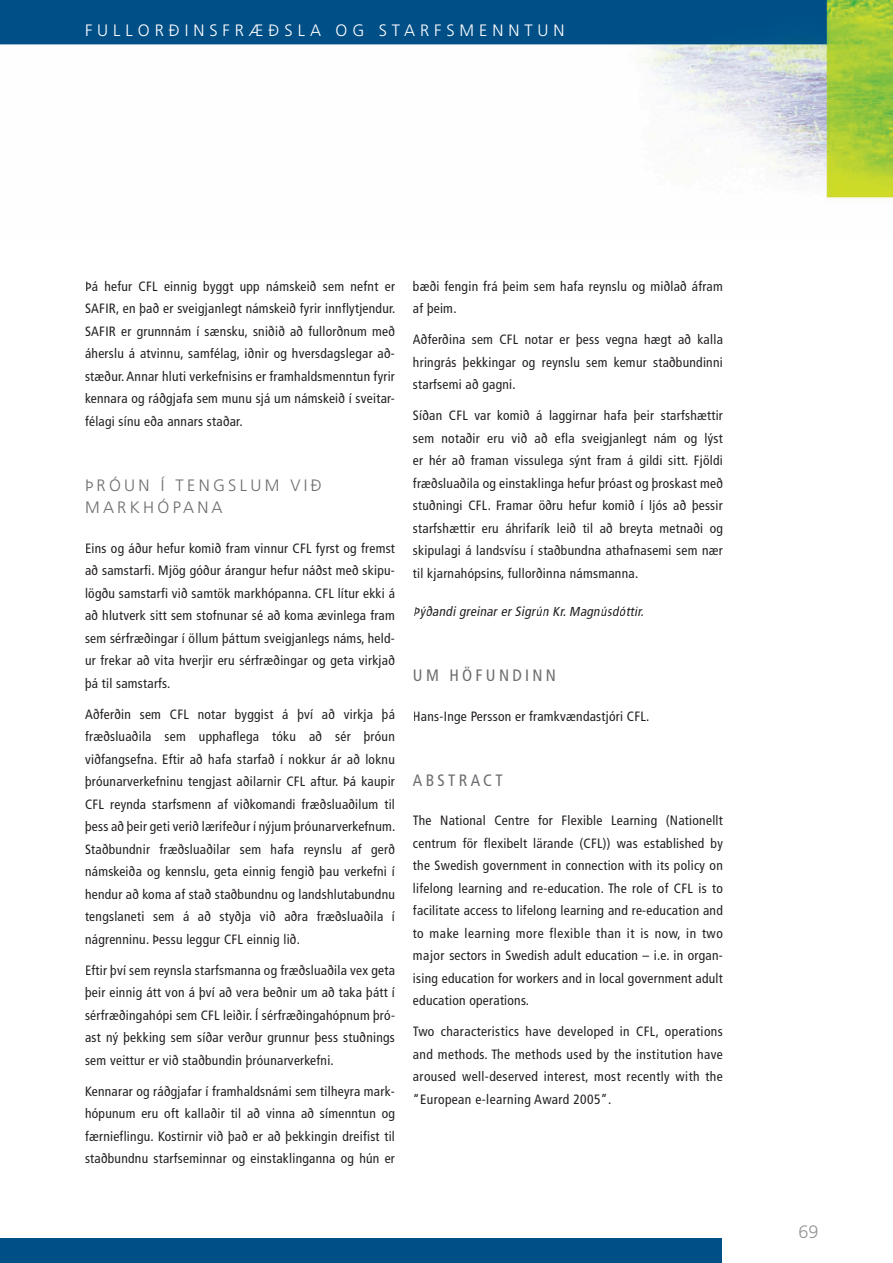
<style>
.page{position:relative;width:893px;height:1263px;background:#fff}
.page>*{position:absolute;margin:0;border:0;box-sizing:border-box;transform-origin:0 0}
.t1{font:300 18px "Frutiger";color:#939598}
.t2{font:300 16.5px "Frutiger";letter-spacing:.3em;color:#fff}
.t3{font:300 16.5px/22.5px "Frutiger";letter-spacing:.2em;color:#6c6d70}
.t4{font:condensed 16.5px "Frutiger";letter-spacing:.2em;color:#6c6d70}
.t5{font:condensed 13.5px/22.5px "Frutiger";letter-spacing:.02em;color:#231f20;text-align:justify}
.t6{font:italic condensed 13.5px "Frutiger";color:#231f20}
</style>
<div class="page">
<div style="left:0;top:1238px;width:722px;height:25px;background:#004f87"></div>
<img style="left:0;top:0;width:893px;height:201px">
<p class="t2" style="left:85px;top:21px;width:481px">FULLORÐINSFRÆÐSLA OG STARFSMENNTUN</p>
<p class="t5" style="left:85px;top:275px;width:312px">Þá hefur CFL einnig byggt upp námskeið sem nefnt er SAFIR, en það er sveigjanlegt námskeið fyrir innflytjendur.<br>SAFIR er grunnnám í sænsku, sniðið að fullorðnum með áherslu á atvinnu, samfélag, iðnir og hversdagslegar að&shy;stæður. Annar hluti verkefnisins er framhaldsmenntun fyrir kennara og ráðgjafa sem munu sjá um námskeið í sveitar&shy;félagi sínu eða annars staðar.</p>
<p class="t3" style="left:85px;top:474px;width:238px">ÞRÓUN Í TENGSLUM VIÐ<br>MARKHÓPANA</p>
<p class="t5" style="left:85px;top:537px;width:311px">Eins og áður hefur komið fram vinnur CFL fyrst og fremst að samstarfi. Mjög góður árangur hefur náðst með skipu&shy;lögðu samstarfi við samtök markhópanna. CFL lítur ekki á að hlutverk sitt sem stofnunar sé að koma ævinlega fram sem sérfræðingar í öllum þáttum sveigjanlegs náms, held&shy;ur frekar að vita hverjir eru sérfræðingar og geta virkjað þá til samstarfs.</p>
<p class="t5" style="left:85px;top:703px;width:312px">Aðferðin sem CFL notar byggist á því að virkja þá fræðsluaðila sem upphaflega tóku að sér þróun viðfangsefna. Eftir að hafa starfað í nokkur ár að loknu þróunarverkefninu tengjast aðilarnir CFL aftur. Þá kaupir CFL reynda starfsmenn af viðkomandi fræðsluaðilum til þess að þeir geti verið lærifeður í nýjum þróunarverkefnum.<br>Staðbundnir fræðsluaðilar sem hafa reynslu af gerð námskeiða og kennslu, geta einnig fengið þau verkefni í hendur að koma af stað staðbundnu og landshlutabundnu tengslaneti sem á að styðja við aðra fræðsluaðila í nágrenninu. Þessu leggur CFL einnig lið.</p>
<p class="t5" style="left:85px;top:959px;width:311px">Eftir því sem reynsla starfsmanna og fræðsluaðila vex geta þeir einnig átt von á því að vera beðnir um að taka þátt í sérfræðingahópi sem CFL leiðir. Í sérfræðingahópnum þró&shy;ast ný þekking sem síðar verður grunnur þess stuðnings sem veittur er við staðbundin þróunarverkefni.</p>
<p class="t5" style="left:85px;top:1080px;width:311px">Kennarar og ráðgjafar í framhaldsnámi sem tilheyra mark&shy;hópunum eru oft kallaðir til að vinna að símenntun og færnieflingu. Kostirnir við það er að þekkingin dreifist til staðbundnu starfseminnar og einstaklinganna og hún er</p>
<p class="t5" style="left:413px;top:275px;width:311px">bæði fengin frá þeim sem hafa reynslu og miðlað áfram af þeim.</p>
<p class="t5" style="left:413px;top:328px;width:311px">Aðferðina sem CFL notar er þess vegna hægt að kalla hringrás þekkingar og reynslu sem kemur staðbundinni starfsemi að gagni.</p>
<p class="t5" style="left:413px;top:404px;width:311px">Síðan CFL var komið á laggirnar hafa þeir starfshættir sem notaðir eru við að efla sveigjanlegt nám og lýst er hér að framan vissulega sýnt fram á gildi sitt. Fjöldi fræðsluaðila og einstaklinga hefur þróast og þroskast með stuðningi CFL. Framar öðru hefur komið í ljós að þessir starfshættir eru áhrifarík leið til að breyta metnaði og skipulagi á landsvísu í staðbundna athafnasemi sem nær til kjarnahópsins, fullorðinna námsmanna.</p>
<p class="t6" style="left:413px;top:604px;width:235px">Þýðandi greinar er Sigrún Kr.Magnúsdóttir.</p>
<p class="t4" style="left:413px;top:666px;width:144px">UM HÖFUNDINN</p>
<p class="t5" style="left:413px;top:705px;width:238px">Hans-Inge Persson er framkvændastjóri CFL.</p>
<p class="t4" style="left:413px;top:770px;width:91px">ABSTRACT</p>
<p class="t5" style="left:413px;top:809px;width:311px">The National Centre for Flexible Learning (Nationellt centrum för flexibelt lärande (CFL)) was established by the Swedish government in connection with its policy on lifelong learning and re-education. The role of CFL is to facilitate access to lifelong learning and re-education and to make learning more flexible than it is now, in two major sectors in Swedish adult education – i.e. in organ&shy;ising education for workers and in local government adult education operations.</p>
<p class="t5" style="left:413px;top:1020px;width:311px">Two characteristics have developed in CFL, operations and methods. The methods used by the institution have aroused well-deserved interest, most recently with the “European e-learning Award 2005”.</p>
<h1 class="t1" style="left:798px;top:1222px;width:22px">69</h1>
</div>
